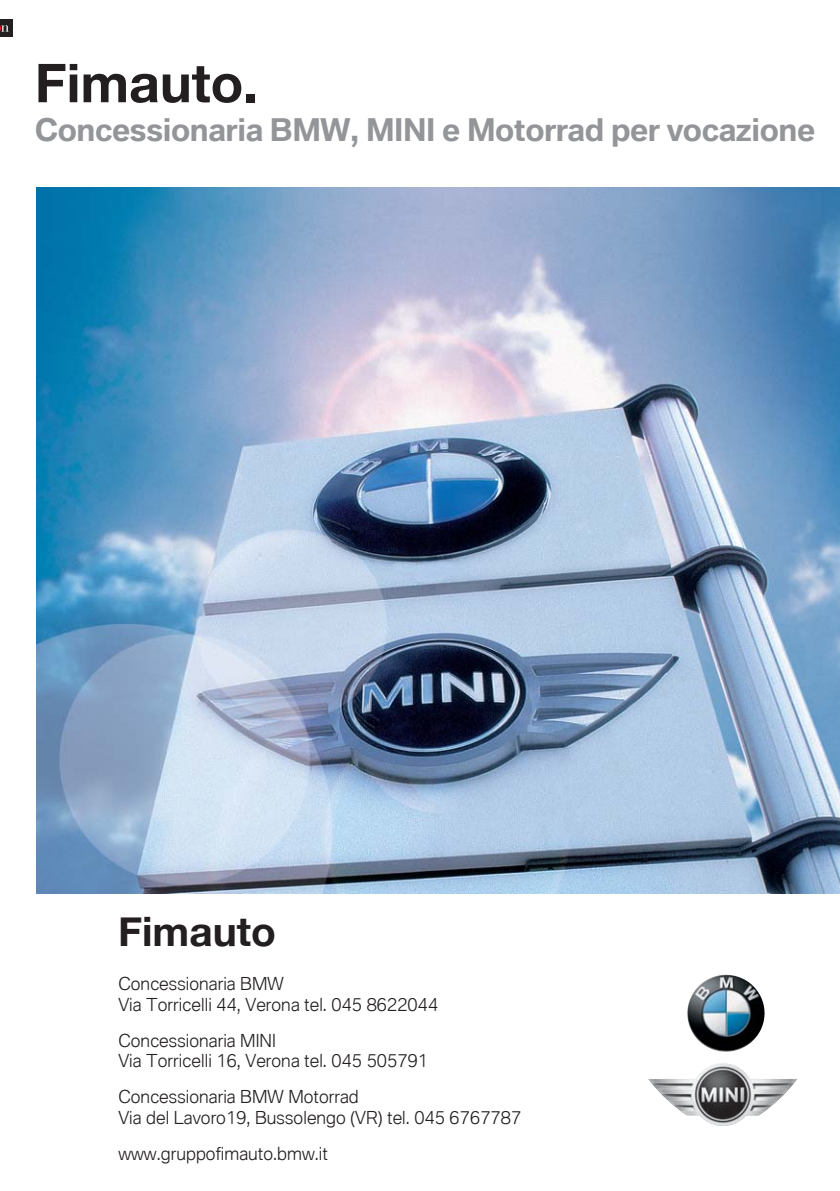
<style>
.page{position:relative;width:840px;height:1191px;background:#fff}
.page>*{position:absolute;margin:0;border:0;box-sizing:border-box;transform-origin:0 0}
.t1{font:700 53.6px "Helvetica Neue";color:#231f20}
.t2{font:700 40.6px "Helvetica Neue";color:#231f20}
.t3{font:700 30.4px "BMW Type Global Pro";letter-spacing:-.015em;color:#939598}
.t4{font:300 17.4px/20.8px "BMW Type Global Pro";letter-spacing:.005em;color:#231f20}
</style>
<div class="page">
<img style="left:687px;top:975px;width:37px;height:75px">
<img style="left:648px;top:1063px;width:148px;height:62px">
<div style="left:0;top:19px;width:12px;height:18px;background:#231f20"></div>
<svg style="left:0;top:25px;width:9px;height:7px"></svg>
<img style="left:37px;top:187px;width:802px;height:706px">
<h1 class="t1" style="left:35px;top:50px;width:225px">Fimauto.</h1>
<h3 class="t3" style="left:35px;top:111px;width:781px">Concessionaria BMW, MINI e Motorrad per vocazione</h3>
<h2 class="t2" style="left:118px;top:907px;width:159px">Fimauto</h2>
<p class="t4" style="left:118px;top:973px;width:321px">Concessionaria BMW<br>Via Torricelli 44, Verona tel. 045 8622044</p>
<p class="t4" style="left:118px;top:1029px;width:311px">Concessionaria MINI<br>Via Torricelli 16, Verona tel. 045 505791</p>
<p class="t4" style="left:118px;top:1086px;width:404px">Concessionaria BMW Motorrad<br>Via del Lavoro19, Bussolengo (VR) tel. 045 6767787</p>
<p class="t4" style="left:118px;top:1142px;width:211px">www.gruppofimauto.bmw.it</p>
</div>
